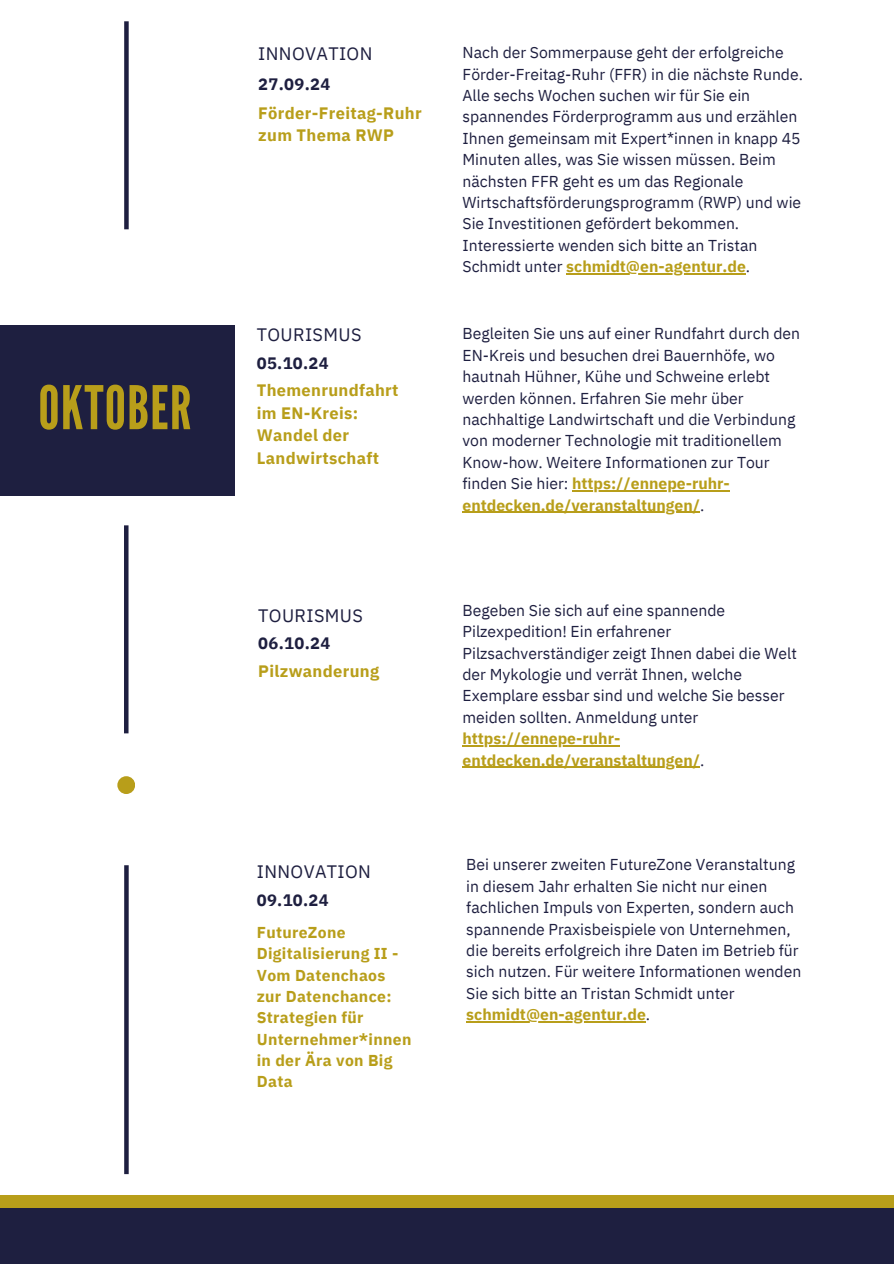
<style>
.page{position:relative;width:894px;height:1264px;background:#fff}
.page>*{position:absolute;margin:0;border:0;box-sizing:border-box;transform-origin:0 0}
.t1{font:60px "League Gothic";letter-spacing:.02em;color:#b89e1a}
.t2{font:18px "IBM Plex Sans";letter-spacing:.02em;color:#1e1f40}
.t3{font:700 16.5px/22.5px "IBM Plex Sans";letter-spacing:.02em;color:#b89e1a}
.t4{font:700 16.5px "IBM Plex Sans";letter-spacing:.02em;color:#1e1f40}
.t5{font:15.75px/21.3px "IBM Plex Sans";color:#1e1f40}
.t6{font:700 15.75px/21.5px "IBM Plex Sans";letter-spacing:.02em;color:#b89e1a}
.t7{font:700 15.75px "IBM Plex Sans";color:#b89e1a}
.s1{font-weight:700;color:#b89e1a}
.s2{font-weight:400;color:#1e1f40}
</style>
<div class="page">
<div style="left:0;top:1207px;width:893px;height:56px;background:#1e1f40"></div>
<div style="left:0;top:1195px;width:893px;height:12px;background:#b89e1a"></div>
<div style="left:0;top:325px;width:234px;height:170px;background:#1e1f40"></div>
<hr style="left:566px;top:273px;width:179px;height:1px;background:#b89e1a">
<hr style="left:462px;top:745px;width:158px;height:1px;background:#b89e1a">
<hr style="left:462px;top:766px;width:238px;height:1px;background:#b89e1a">
<hr style="left:572px;top:490px;width:157px;height:1px;background:#b89e1a">
<hr style="left:462px;top:511px;width:238px;height:2px;background:#b89e1a">
<div style="left:117px;top:776px;width:18px;height:18px;background:#b89e1a;border-radius:50%"></div>
<hr style="left:124px;top:525px;width:4px;height:208px;background:#1e1f40">
<div style="left:124px;top:865px;width:5px;height:309px;background:#1e1f40"></div>
<div style="left:124px;top:21px;width:5px;height:208px;background:#1e1f40"></div>
<hr style="left:466px;top:1021px;width:179px;height:1px;background:#b89e1a">
<h3 class="t1" style="left:38px;top:373px;width:155px">OKTOBER</h3>
<p class="t2" style="left:258px;top:42px;width:116px">INNOVATION</p>
<h2 class="t4" style="left:258px;top:73px;width:73px">27.09.24</h2>
<h4 class="t3" style="left:258px;top:101px;width:165px">Förder-Freitag-Ruhr zum Thema RWP</h4>
<h4 class="t2" style="left:257px;top:323px;width:106px">TOURISMUS</h4>
<p class="t4" style="left:257px;top:352px;width:73px">05.10.24</p>
<p class="t3" style="left:257px;top:379px;width:143px">Themenrundfahrt im EN-Kreis:<br>Wandel der<br>Landwirtschaft</p>
<h1 class="t2" style="left:258px;top:603px;width:106px">TOURISMUS</h1>
<h3 class="t4" style="left:258px;top:632px;width:73px">06.10.24</h3>
<h2 class="t3" style="left:258px;top:659px;width:122px">Pilzwanderung</h2>
<p class="t2" style="left:257px;top:859px;width:116px">INNOVATION</p>
<p class="t4" style="left:257px;top:889px;width:73px">09.10.24</p>
<p class="t6" style="left:257px;top:921px;width:156px">FutureZone<br>Digitalisierung II -<br>Vom Datenchaos zur Datenchance:<br>Strategien für<br>Unternehmer*innen in der Ära von Big<br>Data</p>
<p class="t5" style="left:462px;top:42px;width:342px">Nach der Sommerpause geht der erfolgreiche Förder-Freitag-Ruhr (FFR) in die nächste Runde.<br>Alle sechs Wochen suchen wir für Sie ein spannendes Förderprogramm aus und erzählen Ihnen gemeinsam mit Expert*innen in knapp 45<br>Minuten alles, was Sie wissen müssen. Beim nächsten FFR geht es um das Regionale Wirtschaftsförderungsprogramm (RWP) und wie Sie Investitionen gefördert bekommen.<br>Interessierte wenden sich bitte an Tristan Schmidt unter <span class="s1">schmidt@en-agentur.de</span>.</p>
<h3 class="t5" style="left:462px;top:323px;width:339px">Begleiten Sie uns auf einer Rundfahrt durch den EN-Kreis und besuchen drei Bauernhöfe, wo hautnah Hühner, Kühe und Schweine erlebt werden können. Erfahren Sie mehr über nachhaltige Landwirtschaft und die Verbindung von moderner Technologie mit traditionellem Know-how. Weitere Informationen zur Tour finden Sie hier: <span class="s1">https://ennepe-ruhr-</span></h3>
<h5 class="t7" style="left:462px;top:494px;width:243px">entdecken.de/veranstaltungen/<span class="s2">.</span></h5>
<h4 class="t5" style="left:462px;top:599px;width:336px">Begeben Sie sich auf eine spannende Pilzexpedition! Ein erfahrener Pilzsachverständiger zeigt Ihnen dabei die Welt der Mykologie und verrät Ihnen, welche Exemplare essbar sind und welche Sie besser meiden sollten. Anmeldung unter</h4>
<h3 class="t7" style="left:462px;top:728px;width:159px">https://ennepe-ruhr-</h3>
<h2 class="t7" style="left:462px;top:749px;width:243px">entdecken.de/veranstaltungen/<span class="s2">.</span></h2>
<p class="t5" style="left:466px;top:853px;width:336px">Bei unserer zweiten FutureZone Veranstaltung in diesem Jahr erhalten Sie nicht nur einen fachlichen Impuls von Experten, sondern auch spannende Praxisbeispiele von Unternehmen, die bereits erfolgreich ihre Daten im Betrieb für sich nutzen. Für weitere Informationen wenden Sie sich bitte an Tristan Schmidt unter <span class="s1">schmidt@en-agentur.de</span>.</p>
</div>
